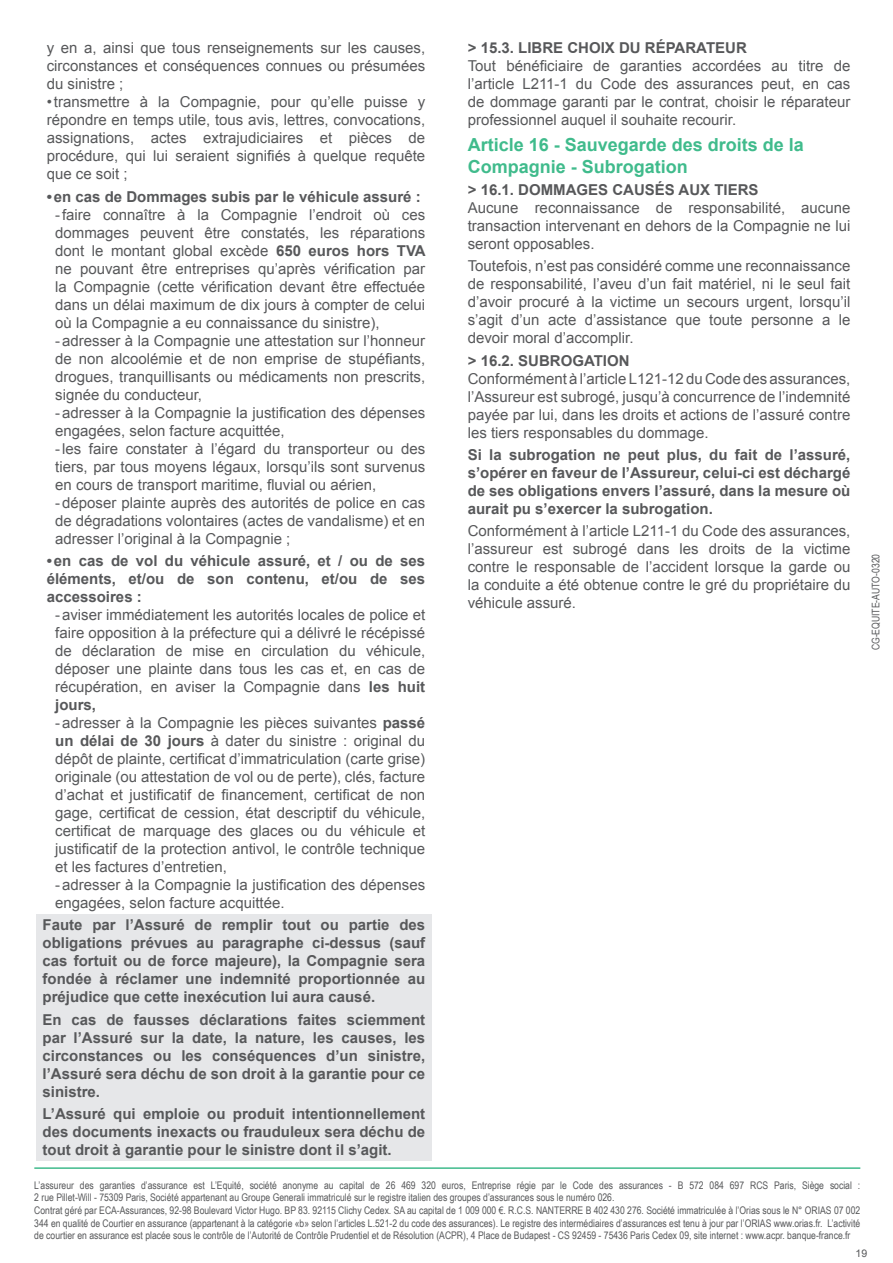
<style>
.page{position:relative;width:893px;height:1263px;background:#fff}
.page>*{position:absolute;margin:0;border:0;box-sizing:border-box;transform-origin:0 0}
.Titre_niveau_1{font:700 18px/21.6px "Arial";color:#40bb8c}
.Texte{font:15px/18px "Arial";color:#57585a;text-align:justify}
.Bold{font:700 15px/18px "Arial";color:#57585a;text-align:justify}
.Titre_de_niveau_2{font:700 15px "Arial";color:#57585a}
.t1{font:10.5px/12.6px "Arial Narrow";color:#57585a}
.t2{font:10.5px "Arial";color:#57585a}
.s1{font-weight:700}
</style>
<div class="page">
<hr style="left:34px;top:1167px;width:826px;height:2px;background:#40bb8c">
<div style="left:36px;top:914px;width:395px;height:247px;background:#e6e7e9"></div>
<p class="Texte" style="left:47px;top:39px;width:380px">y en a, ainsi que tous renseignements sur les causes, circonstances et conséquences connues ou présumées du sinistre ;</p>
<p class="Texte" style="left:47px;top:93px;width:380px">•transmettre à la Compagnie, pour qu’elle puisse y répondre en temps utile, tous avis, lettres, convocations, assignations, actes extrajudiciaires et pièces de procédure, qui lui seraient signifiés à quelque requête que ce soit ;</p>
<p class="Bold" style="left:47px;top:188px;width:375px">•en cas de Dommages subis par le véhicule assuré :</p>
<p class="Texte" style="left:55px;top:206px;width:372px">-faire connaître à la Compagnie l’endroit où ces dommages peuvent être constatés, les réparations dont le montant global excède <span class="s1">650 euros hors TVA </span>ne pouvant être entreprises qu’après vérification par la Compagnie (cette vérification devant être effectuée dans un délai maximum de dix jours à compter de celui où la Compagnie a eu connaissance du sinistre),</p>
<p class="Texte" style="left:55px;top:332px;width:371px">-adresser à la Compagnie une attestation sur l’honneur de non alcoolémie et de non emprise de stupéfiants, drogues, tranquillisants ou médicaments non prescrits, signée du conducteur,</p>
<p class="Texte" style="left:55px;top:404px;width:371px">-adresser à la Compagnie la justification des dépenses engagées, selon facture acquittée,</p>
<p class="Texte" style="left:55px;top:440px;width:371px">-les faire constater à l’égard du transporteur ou des tiers, par tous moyens légaux, lorsqu’ils sont survenus en cours de transport maritime, fluvial ou aérien,</p>
<p class="Texte" style="left:55px;top:494px;width:371px">-déposer plainte auprès des autorités de police en cas de dégradations volontaires (actes de vandalisme) et en adresser l’original à la Compagnie ;</p>
<p class="Bold" style="left:47px;top:552px;width:380px">•en cas de vol du véhicule assuré, et / ou de ses éléments, et/ou de son contenu, et/ou de ses accessoires :</p>
<p class="Texte" style="left:55px;top:606px;width:371px">-aviser immédiatement les autorités locales de police et faire opposition à la préfecture qui a délivré le récépissé de déclaration de mise en circulation du véhicule, déposer une plainte dans tous les cas et, en cas de récupération, en aviser la Compagnie dans <span class="s1">les huit jours,</span></p>
<p class="Texte" style="left:55px;top:714px;width:371px">-adresser à la Compagnie les pièces suivantes <span class="s1">passé un délai de 30 jours</span> à dater du sinistre : original du dépôt de plainte, certificat d’immatriculation (carte grise) originale (ou attestation de vol ou de perte), clés, facture d’achat et justificatif de financement, certificat de non gage, certificat de cession, état descriptif du véhicule, certificat de marquage des glaces ou du véhicule et justificatif de la protection antivol, le contrôle technique et les factures d’entretien,</p>
<p class="Texte" style="left:55px;top:876px;width:371px">-adresser à la Compagnie la justification des dépenses engagées, selon facture acquittée.</p>
<p class="Bold" style="left:43px;top:916px;width:384px">Faute par l’Assuré de remplir tout ou partie des obligations prévues au paragraphe ci-dessus (sauf cas fortuit ou de force majeure), la Compagnie sera fondée à réclamer une indemnité proportionnée au préjudice que cette inexécution lui aura causé.</p>
<p class="Bold" style="left:43px;top:1011px;width:384px">En cas de fausses déclarations faites sciemment par l’Assuré sur la date, la nature, les causes, les circonstances ou les conséquences d’un sinistre, l’Assuré sera déchu de son droit à la garantie pour ce sinistre.</p>
<p class="Bold" style="left:43px;top:1105px;width:384px">L’Assuré qui emploie ou produit intentionnellement des documents inexacts ou frauduleux sera déchu de tout droit à garantie pour le sinistre dont il s’agit.</p>
<p class="Titre_de_niveau_2" style="left:468px;top:38px;width:281px">&gt; 15.3. LIBRE CHOIX DU RÉPARATEUR</p>
<p class="Texte" style="left:468px;top:57px;width:384px">Tout bénéficiaire de garanties accordées au titre de l’article L211-1 du Code des assurances peut, en cas de dommage garanti par le contrat, choisir le réparateur professionnel auquel il souhaite recourir.</p>
<p class="Titre_niveau_1" style="left:468px;top:135px;width:338px">Article 16 - Sauvegarde des droits de la<br>Compagnie - Subrogation</p>
<p class="Titre_de_niveau_2" style="left:468px;top:180px;width:292px">&gt; 16.1. DOMMAGES CAUSÉS AUX TIERS</p>
<p class="Texte" style="left:468px;top:199px;width:384px">Aucune reconnaissance de responsabilité, aucune transaction intervenant en dehors de la Compagnie ne lui seront opposables.</p>
<p class="Texte" style="left:468px;top:257px;width:384px">Toutefois, n’est pas considéré comme une reconnaissance de responsabilité, l’aveu d’un fait matériel, ni le seul fait d’avoir procuré à la victime un secours urgent, lorsqu’il s’agit d’un acte d’assistance que toute personne a le devoir moral d’accomplir.</p>
<p class="Titre_de_niveau_2" style="left:468px;top:350px;width:163px">&gt; 16.2. SUBROGATION</p>
<p class="Texte" style="left:468px;top:370px;width:384px">Conformément à l’article L121-12 du Code des assurances,</p>
<p class="Texte" style="left:468px;top:388px;width:384px">l’Assureur est subrogé, jusqu’à concurrence de l’indemnité payée par lui, dans les droits et actions de l’assuré contre les tiers responsables du dommage.</p>
<p class="Bold" style="left:468px;top:446px;width:384px">Si la subrogation ne peut plus, du fait de l’assuré, s’opérer en faveur de l’Assureur, celui-ci est déchargé de ses obligations envers l’assuré, dans la mesure où aurait pu s’exercer la subrogation.</p>
<p class="Texte" style="left:468px;top:522px;width:384px">Conformément à l’article L211-1 du Code des assurances, l’assureur est subrogé dans les droits de la victime contre le responsable de l’accident lorsque la garde ou la conduite a été obtenue contre le gré du propriétaire du véhicule assuré.</p>
<p class="t1" style="left:34px;top:1178px;width:827px">L’assureur des garanties d’assurance est L’Equité, société anonyme au capital de 26 469 320 euros, Entreprise régie par le Code des assurances - B 572 084 697 RCS Paris, Siège social :<br>2 rue Pillet-Will - 75309 Paris, Société appartenant au Groupe Generali immatriculé sur le registre italien des groupes d’assurances sous le numéro 026.<br>Contrat géré par ECA-Assurances, 92-98 Boulevard Victor Hugo. BP 83. 92115 Clichy Cedex. SA au capital de 1 009 000 €. R.C.S. NANTERRE B 402 430 276. Société immatriculée à l’Orias sous le N° ORIAS 07 002<br>344 en qualité de Courtier en assurance (appartenant à la catégorie «b» selon l’articles L.521-2 du code des assurances). Le registre des intermédiaires d’assurances est tenu à jour par l’ORIAS www.orias.fr. L’activité de courtier en assurance est placée sous le contrôle de l’Autorité de Contrôle Prudentiel et de Résolution (ACPR), 4 Place de Budapest - CS 92459 - 75436 Paris Cedex 09, site internet : www.acpr. banque-france.fr</p>
<p class="t1" style="left:869px;top:650px;width:98px;rotate:-90deg">CG-EQUITE-AUTO-0320</p>
<p class="t2" style="left:855px;top:1246px;width:13px">19</p>
</div>
